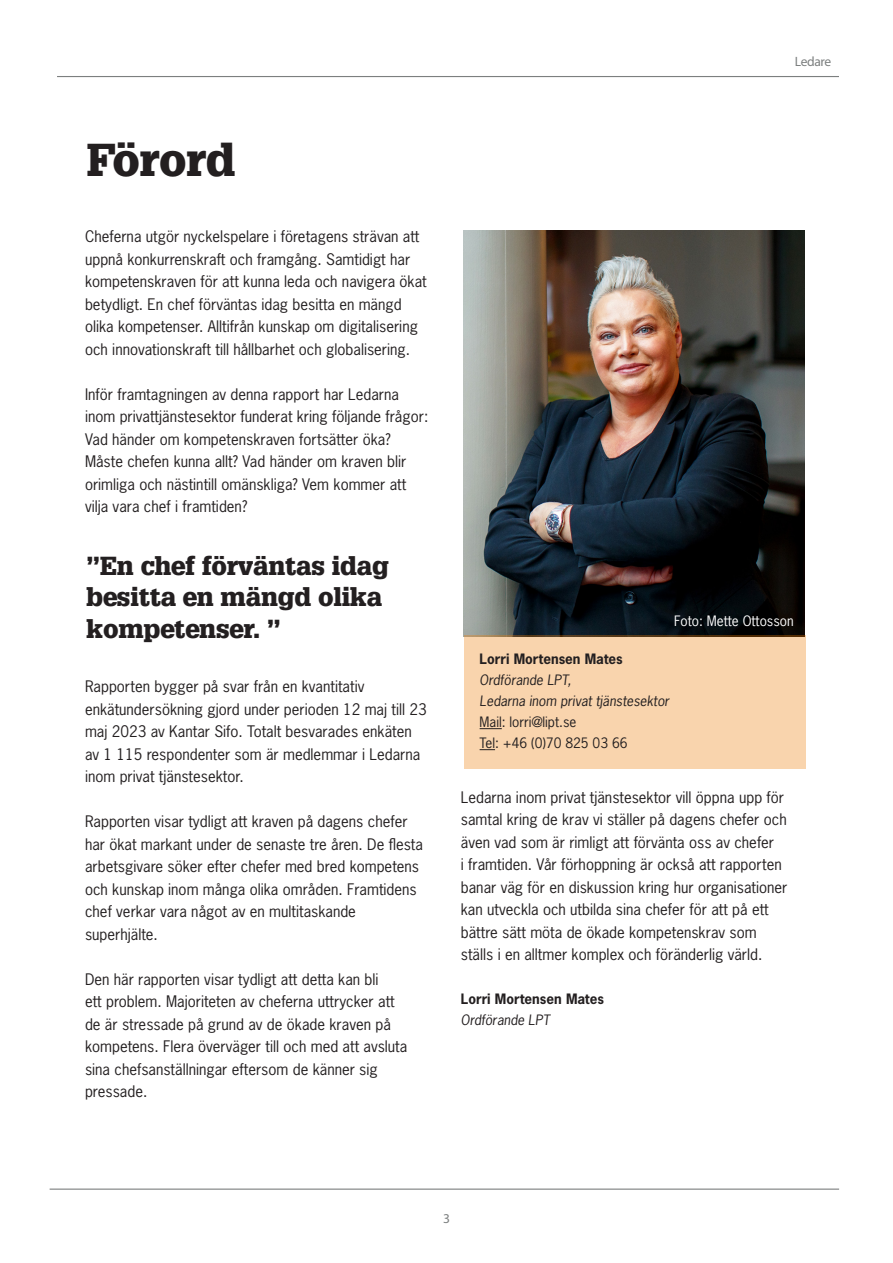
<style>
.page{position:relative;width:893px;height:1263px;background:#fff}
.page>*{position:absolute;margin:0;border:0;box-sizing:border-box;transform-origin:0 0}
.t1{font:900 45px "Glypha LT Std";letter-spacing:-.01em;color:#231f20}
.t2{font:900 25.5px/31.5px "Glypha LT Std";letter-spacing:-.01em;color:#231f20}
.Brödtext{font:15px/22.5px "News Gothic Std";color:#231f20}
.Brödtext-2{font:italic 13.5px/21px "News Gothic Std";color:#231f20}
.Brödtext-3{font:700 13.5px/21px "News Gothic Std";color:#231f20}
.Brödtext-4{font:13.5px "News Gothic Std";color:#fff}
.Template_text{font:13.5px "Myriad Pro";letter-spacing:-.025em;color:#7c7f7f}
.s1{font-weight:700;font-style:normal}
.s2{font-style:normal}
.s3{font-weight:400;font-style:italic}
</style>
<div class="page">
<hr style="left:57px;top:76px;width:782px;height:1px;background:#7c7f7f">
<hr style="left:50px;top:1188px;width:789px;height:2px;background:#7c7f7f">
<img style="left:463px;top:231px;width:342px;height:405px">
<div style="left:464px;top:636px;width:341px;height:133px;background:#f9d4ad"></div>
<svg style="left:480px;top:728px;width:22px;height:1px"></svg>
<svg style="left:480px;top:749px;width:15px;height:1px"></svg>
<p class="t1" style="left:86px;top:133px;width:151px">Förord</p>
<p class="Brödtext" style="left:85px;top:225px;width:343px">Cheferna utgör nyckelspelare i företagens strävan att uppnå konkurrenskraft och framgång. Samtidigt har kompetenskraven för att kunna leda och navigera ökat betydligt. En chef förväntas idag besitta en mängd olika kompetenser. Alltifrån kunskap om digitalisering och innovationskraft till hållbarhet och globalisering.</p>
<p class="Brödtext" style="left:85px;top:383px;width:345px">Inför framtagningen av denna rapport har Ledarna inom privattjänstesektor funderat kring följande frågor:<br>Vad händer om kompetenskraven fortsätter öka?<br>Måste chefen kunna allt? Vad händer om kraven blir orimliga och nästintill omänskliga? Vem kommer att vilja vara chef i framtiden?</p>
<p class="t2" style="left:86px;top:550px;width:304px">”En chef förväntas idag besitta en mängd olika kompetenser. ”</p>
<p class="Brödtext" style="left:85px;top:675px;width:343px">Rapporten bygger på svar från en kvantitativ enkätundersökning gjord under perioden 12 maj till 23 maj 2023 av Kantar Sifo. Totalt besvarades enkäten av 1 115 respondenter som är medlemmar i Ledarna inom privat tjänstesektor.</p>
<p class="Brödtext" style="left:85px;top:810px;width:339px">Rapporten visar tydligt att kraven på dagens chefer har ökat markant under de senaste tre åren. De flesta arbetsgivare söker efter chefer med bred kompetens och kunskap inom många olika områden. Framtidens chef verkar vara något av en multitaskande superhjälte.</p>
<p class="Brödtext" style="left:85px;top:968px;width:324px">Den här rapporten visar tydligt att detta kan bli<br>ett problem. Majoriteten av cheferna uttrycker att de är stressade på grund av de ökade kraven på kompetens. Flera överväger till och med att avsluta sina chefsanställningar eftersom de känner sig pressade.</p>
<p class="Template_text" style="left:795px;top:54px;width:38px">Ledare</p>
<p class="Brödtext-4" style="left:674px;top:612px;width:121px">Foto: Mette Ottosson</p>
<p class="Brödtext-2" style="left:480px;top:649px;width:191px"><span class="s1">Lorri Mortensen Mates<br></span>Ordförande LPT,<br>Ledarna inom privat tjänstesektor<br><span class="s2">Mail: lorri@lipt.se<br>Tel: +46 (0)70 825 03 66</span></p>
<p class="Brödtext" style="left:461px;top:786px;width:327px">Ledarna inom privat tjänstesektor vill öppna upp för samtal kring de krav vi ställer på dagens chefer och även vad som är rimligt att förvänta oss av chefer</p>
<p class="Brödtext" style="left:461px;top:853px;width:328px">i framtiden. Vår förhoppning är också att rapporten banar väg för en diskussion kring hur organisationer kan utveckla och utbilda sina chefer för att på ett bättre sätt möta de ökade kompetenskrav som</p>
<p class="Brödtext" style="left:461px;top:943px;width:303px">ställs i en alltmer komplex och föränderlig värld.</p>
<p class="Brödtext-3" style="left:461px;top:988px;width:145px">Lorri Mortensen Mates<br><span class="s3">Ordförande LPT</span></p>
<p class="Template_text" style="left:443px;top:1210px;width:8px">3</p>
</div>
